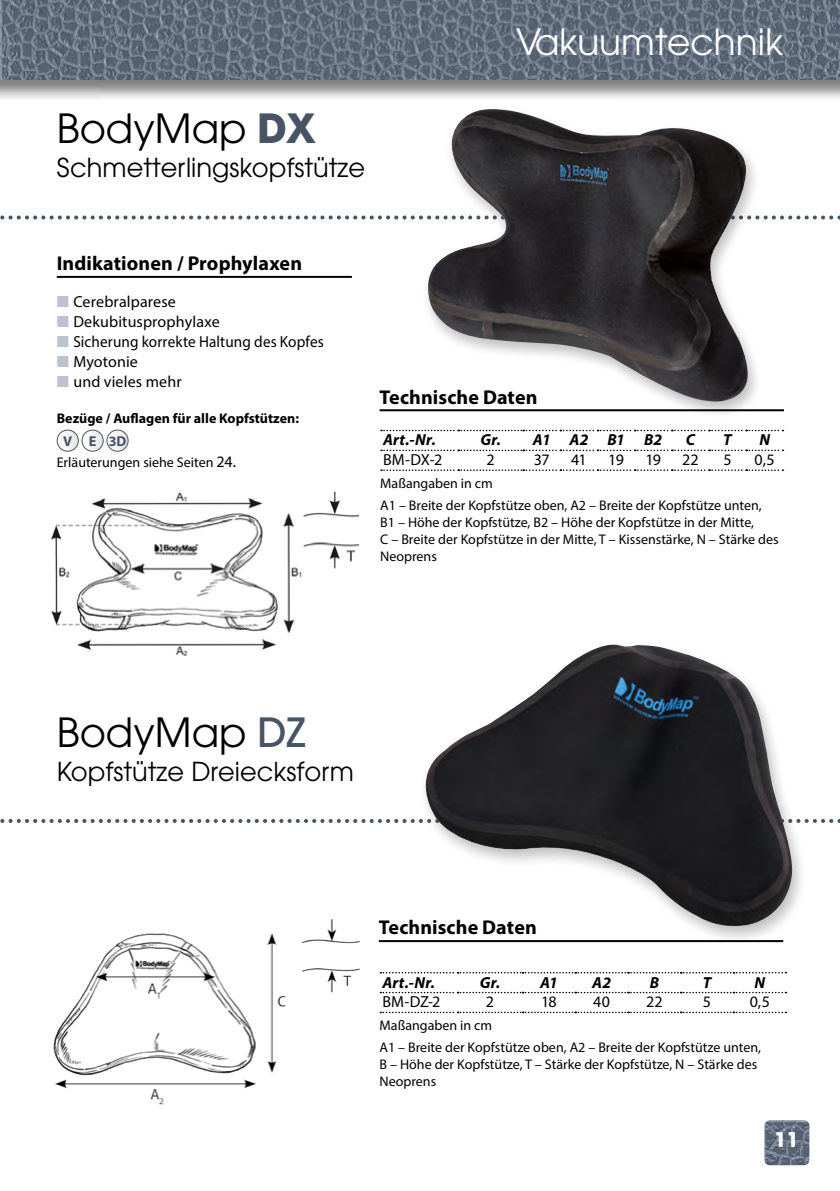
<style>
.page{position:relative;width:840px;height:1191px;background:#fff}
.page>*{position:absolute;margin:0;border:0;box-sizing:border-box;transform-origin:0 0}
.t1{font:40px "ITC Avant Garde Pro";color:#000}
.t2{font:36px "ITC Avant Garde Pro";color:#fff}
.t3{font:26px "ITC Avant Garde Pro";color:#000}
.t4{font:700 20px "Myriad Pro";letter-spacing:.005em;color:#000}
.t5{font:700 20px "ITC Avant Garde Pro";color:#fff}
.t6{font:16px "Myriad Pro";letter-spacing:.005em;color:#000}
.t7{font:italic 700 16px "Myriad Pro";letter-spacing:.02em;color:#000}
.t8{font:16px "Myriad Pro";letter-spacing:.005em;color:#000;scale:.95 1}
.t9{font:700 14.2px "Myriad Pro";color:#485464}
.t10{font:14px/16.8px "Myriad Pro";color:#000}
.t11{font:700 14px "Myriad Pro";color:#000}
.s1{font-weight:700;color:#485464}
.s2{color:#bcc2ce}
.s3{font-size:16px}
.s4{font-weight:500;color:#485464}
</style>
<div class="page">
<div style="left:0;top:0;width:839px;height:102px;background:#000;opacity:.5"></div>
<img style="left:1px;top:0;width:838px;height:79px">
<hr style="left:0;top:0;width:1px;height:79px;background:#eaecf0">
<svg style="left:0;top:215px;width:840px;height:4px"></svg>
<img style="left:764px;top:1121px;width:44px;height:43px">
<div style="left:761px;top:1118px;width:50px;height:49px;border:2px solid #fff;border-radius:7px"></div>
<svg style="left:381px;top:430px;width:402px;height:1px"></svg>
<svg style="left:381px;top:449px;width:402px;height:2px"></svg>
<svg style="left:381px;top:469px;width:402px;height:2px"></svg>
<div style="left:421px;top:104px;width:341px;height:315px;background:#000;opacity:.25"></div>
<img style="left:428px;top:109px;width:320px;height:293px">
<hr style="left:57px;top:276px;width:294px;height:2px;background:#000">
<img style="left:51px;top:491px;width:308px;height:165px">
<svg style="left:0;top:819px;width:840px;height:4px"></svg>
<svg style="left:380px;top:972px;width:406px;height:1px"></svg>
<svg style="left:380px;top:991px;width:406px;height:2px"></svg>
<svg style="left:380px;top:1011px;width:406px;height:2px"></svg>
<div style="left:418px;top:640px;width:390px;height:305px;background:#000;opacity:.25"></div>
<img style="left:412px;top:644px;width:381px;height:287px">
<img style="left:53px;top:919px;width:307px;height:186px">
<div style="left:57px;top:430px;width:21px;height:21px;background:#f1f1f1;border-radius:11px"></div>
<div style="left:57px;top:430px;width:22px;height:21px;border:1px solid #485464;border-radius:50%"></div>
<div style="left:82px;top:430px;width:21px;height:21px;background:#f2f2f2;border-radius:11px"></div>
<div style="left:82px;top:430px;width:21px;height:21px;border:1px solid #485464;border-radius:50%"></div>
<div style="left:107px;top:430px;width:21px;height:21px;background:#f2f2f2;border-radius:11px"></div>
<div style="left:106px;top:430px;width:22px;height:21px;border:1px solid #485464;border-radius:50%"></div>
<hr style="left:379px;top:409px;width:404px;height:2px;background:#000">
<hr style="left:378px;top:940px;width:404px;height:2px;background:#000">
<h1 class="t1" style="left:57px;top:104px;width:261px">BodyMap <span class="s1">DX</span></h1>
<h3 class="t3" style="left:57px;top:151px;width:310px">Schmetterlingskopfstütze</h3>
<h2 class="t2" style="left:515px;top:19px;width:268px">Vakuumtechnik</h2>
<h3 class="t4" style="left:57px;top:250px;width:247px">Indikationen / Prophylaxen</h3>
<p class="t6" style="left:57px;top:292px;width:121px"><span class="s2">■</span> Cerebralparese</p>
<p class="t6" style="left:57px;top:312px;width:164px"><span class="s2">■</span> Dekubitusprophylaxe</p>
<p class="t8" style="left:57px;top:332px;width:282px"><span class="s2">■</span> Sicherung korrekte Haltung des Kopfes</p>
<p class="t6" style="left:57px;top:352px;width:83px"><span class="s2">■</span> Myotonie</p>
<p class="t6" style="left:57px;top:372px;width:126px"><span class="s2">■</span> und vieles mehr</p>
<p class="t11" style="left:57px;top:409px;width:244px">Bezüge / Auflagen für alle Kopfstützen:</p>
<p class="t9" style="left:63px;top:431px;width:65px">V E3D</p>
<p class="t10" style="left:57px;top:453px;width:181px">Erläuterungen siehe Seiten <span class="s3">24.</span></p>
<h3 class="t4" style="left:379px;top:384px;width:159px">Technische Daten</h3>
<p class="t7" style="left:383px;top:429px;width:54px">Art.-Nr.</p>
<p class="t7" style="left:480px;top:429px;width:183px">Gr. A1 A2 B1 B2</p>
<p class="t7" style="left:685px;top:429px;width:11px">C</p>
<p class="t7" style="left:723px;top:429px;width:10px">T</p>
<p class="t7" style="left:759px;top:429px;width:12px">N</p>
<p class="t6" style="left:383px;top:450px;width:61px">BM-DX-2</p>
<p class="t6" style="left:486px;top:450px;width:10px">2</p>
<p class="t6" style="left:533px;top:450px;width:18px">37</p>
<p class="t6" style="left:571px;top:450px;width:17px">41</p>
<p class="t6" style="left:608px;top:450px;width:17px">19</p>
<p class="t6" style="left:645px;top:450px;width:17px">19</p>
<p class="t6" style="left:681px;top:450px;width:18px">22</p>
<p class="t6" style="left:723px;top:450px;width:10px">5</p>
<p class="t6" style="left:754px;top:450px;width:22px">0,5</p>
<p class="t10" style="left:380px;top:471px;width:383px;line-height:22.4px">Maßangaben in cm<br>A1 – Breite der Kopfstütze oben, A2 – Breite der Kopfstütze unten,</p>
<p class="t10" style="left:380px;top:514px;width:400px">B1 – Höhe der Kopfstütze, B2 – Höhe der Kopfstütze in der Mitte,<br>C – Breite der Kopfstütze in der Mitte, T – Kissenstärke, N – Stärke des<br>Neoprens</p>
<h1 class="t1" style="left:57px;top:707px;width:250px">BodyMap <span class="s4">DZ</span></h1>
<h3 class="t3" style="left:57px;top:755px;width:299px">Kopfstütze Dreiecksform</h3>
<h3 class="t4" style="left:378px;top:914px;width:159px">Technische Daten</h3>
<p class="t7" style="left:382px;top:971px;width:54px">Art.-Nr.</p>
<p class="t7" style="left:479px;top:971px;width:22px">Gr.</p>
<p class="t7" style="left:539px;top:971px;width:19px">A1</p>
<p class="t7" style="left:592px;top:971px;width:20px">A2</p>
<p class="t7" style="left:649px;top:971px;width:11px">B</p>
<p class="t7" style="left:702px;top:971px;width:10px">T</p>
<p class="t7" style="left:754px;top:971px;width:12px">N</p>
<p class="t6" style="left:382px;top:992px;width:60px">BM-DZ-2</p>
<p class="t6" style="left:485px;top:992px;width:10px">2</p>
<p class="t6" style="left:540px;top:992px;width:17px">18</p>
<p class="t6" style="left:593px;top:992px;width:18px">40</p>
<p class="t6" style="left:645px;top:992px;width:18px">22</p>
<p class="t6" style="left:702px;top:992px;width:10px">5</p>
<p class="t6" style="left:749px;top:992px;width:22px">0,5</p>
<p class="t10" style="left:379px;top:1013px;width:383px;line-height:22.4px">Maßangaben in cm<br>A1 – Breite der Kopfstütze oben, A2 – Breite der Kopfstütze unten,</p>
<p class="t10" style="left:379px;top:1056px;width:379px">B – Höhe der Kopfstütze, T – Stärke der Kopfstütze, N – Stärke des<br>Neoprens</p>
<h3 class="t5" style="left:774px;top:1126px;width:26px">11</h3>
</div>
